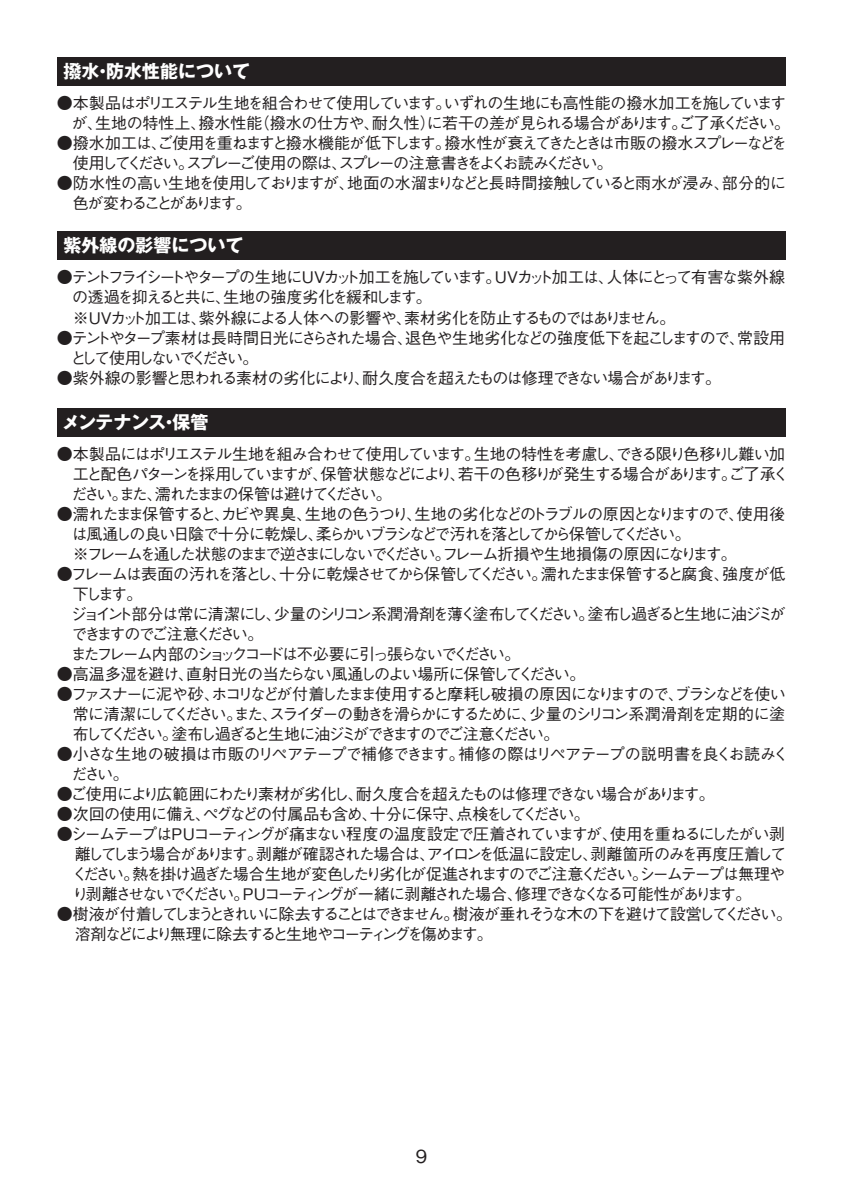
<style>
.page{position:relative;width:842px;height:1191px;background:#fff}
.page>*{position:absolute;margin:0;border:0;box-sizing:border-box;transform-origin:0 0}
.t1{font:700 18px "Gothic MB101 Pro";color:#fff}
.t2{font:700 18px "Gothic MB101 Pro";letter-spacing:-.03em;color:#fff}
.t3{font:500 18px "Gothic BBB Pro";color:#231f20}
.t4{font:500 16px/20px "Gothic BBB Pro";letter-spacing:-.11em;color:#231f20}
.t5{font:500 16px/20px "Gothic BBB Pro";letter-spacing:-.135em;color:#231f20}
.t6{font:500 16px/20px "Gothic BBB Pro";letter-spacing:-.07em;color:#231f20;text-align:right}
.t7{font:500 16px/20px "Gothic BBB Pro";letter-spacing:-.145em;color:#231f20}
.t8{font:500 16px/20px "Gothic BBB Pro";letter-spacing:-.045em;color:#231f20}
.t9{font:500 16px "Gothic BBB Pro";letter-spacing:-.14em;color:#231f20}
.t10{font:500 16px "Gothic BBB Pro";letter-spacing:-.065em;color:#231f20}
.t11{font:500 16px "Gothic BBB Pro";letter-spacing:-.09em;color:#231f20}
.t12{font:500 16px "Gothic BBB Pro";letter-spacing:-.15em;color:#231f20}
.t13{font:500 16px "Gothic BBB Pro";letter-spacing:-.19em;color:#231f20}
</style>
<div class="page">
<div style="left:57px;top:57px;width:728px;height:29px;background:#231f20"></div>
<div style="left:57px;top:231px;width:728px;height:29px;background:#231f20"></div>
<div style="left:57px;top:408px;width:728px;height:29px;background:#231f20"></div>
<p class="t1" style="left:64px;top:56px;width:188px">撥水・防水性能について</p>
<p class="t6" style="left:57px;top:91px;width:735px">●本製品はポリエステル生地を組合わせて使用しています。いずれの生地にも高性能の撥水加工を施していますが、生地の特性上、撥水性能（撥水の仕方や、耐久性）に若干の差が見られる場合があります。ご了承ください。</p>
<p class="t5" style="left:73px;top:131px;width:716px;text-indent:-16px">●撥水加工は、ご使用を重ねますと撥水機能が低下します。撥水性が衰えてきたときは市販の撥水スプレーなどを使用してください。スプレーご使用の際は、スプレーの注意書きをよくお読みください。</p>
<p class="t4" style="left:73px;top:171px;width:715px;text-indent:-16px">●防水性の高い生地を使用しておりますが、地面の水溜まりなどと長時間接触していると雨水が浸み、部分的に色が変わることがあります。</p>
<p class="t1" style="left:64px;top:231px;width:182px">紫外線の影響について</p>
<p class="t4" style="left:57px;top:265px;width:730px">●テントフライシートやタープの生地にUVカット加工を施しています。UVカット加工は、人体にとって有害な紫外線</p>
<p class="t4" style="left:72px;top:285px;width:361px">の透過を抑えると共に、生地の強度劣化を緩和します。</p>
<p class="t4" style="left:57px;top:305px;width:620px">　※UVカット加工は、紫外線による人体への影響や、素材劣化を防止するものではありません。</p>
<p class="t4" style="left:70px;top:325px;width:716px;text-indent:-14px">●テントやタープ素材は長時間日光にさらされた場合、退色や生地劣化などの強度低下を起こしますので、常設用として使用しないでください。</p>
<p class="t4" style="left:57px;top:365px;width:666px">●紫外線の影響と思われる素材の劣化により、耐久度合を超えたものは修理できない場合があります。</p>
<p class="t2" style="left:62px;top:407px;width:148px">メンテナンス・保管</p>
<p class="t4" style="left:72px;top:442px;width:719px;text-indent:-15px">●本製品にはポリエステル生地を組み合わせて使用しています。生地の特性を考慮し、できる限り色移りし難い加工と配色パターンを採用していますが、保管状態などにより、若干の色移りが発生する場合があります。ご了承ください。また、濡れたままの保管は避けてください。</p>
<p class="t4" style="left:57px;top:502px;width:730px">●濡れたまま保管すると、カビや異臭、生地の色うつり、生地の劣化などのトラブルの原因となりますので、使用後</p>
<p class="t9" style="left:72px;top:521px;width:620px">は風通しの良い日陰で十分に乾燥し、柔らかいブラシなどで汚れを落としてから保管してください。</p>
<p class="t5" style="left:57px;top:542px;width:682px">　※フレームを通した状態のままで逆さまにしないでください。フレーム折損や生地損傷の原因になります。</p>
<p class="t4" style="left:57px;top:562px;width:730px">●フレームは表面の汚れを落とし、十分に乾燥させてから保管してください。濡れたまま保管すると腐食、強度が低</p>
<p class="t4" style="left:73px;top:582px;width:71px">下します。</p>
<p class="t5" style="left:57px;top:602px;width:730px">　ジョイント部分は常に清潔にし、少量のシリコン系潤滑剤を薄く塗布してください。塗布し過ぎると生地に油ジミが</p>
<p class="t13" style="left:72px;top:621px;width:193px">できますのでご注意ください。</p>
<p class="t12" style="left:57px;top:641px;width:465px">　またフレーム内部のショックコードは不必要に引っ張らないでください。</p>
<p class="t11" style="left:57px;top:661px;width:530px">●高温多湿を避け、直射日光の当たらない風通しのよい場所に保管してください。</p>
<p class="t4" style="left:73px;top:682px;width:715px;text-align:justify;text-indent:-16px">●ファスナーに泥や砂、ホコリなどが付着したまま使用すると摩耗し破損の原因になりますので、ブラシなどを使い常に清潔にしてください。また、スライダーの動きを滑らかにするために、少量のシリコン系潤滑剤を定期的に塗布してください。塗布し過ぎると生地に油ジミができますのでご注意ください。</p>
<p class="t8" style="left:72px;top:742px;width:719px;text-indent:-15px">●小さな生地の破損は市販のリペアテープで補修できます。補修の際はリペアテープの説明書を良くお読みください。</p>
<p class="t4" style="left:57px;top:782px;width:660px">●ご使用により広範囲にわたり素材が劣化し、耐久度合を超えたものは修理できない場合があります。</p>
<p class="t10" style="left:57px;top:801px;width:535px">●次回の使用に備え、ぺグなどの付属品も含め、十分に保守、点検をしてください。</p>
<p class="t4" style="left:72px;top:822px;width:716px;text-align:justify;text-indent:-15px">●シームテープはPUコーティングが痛まない程度の温度設定で圧着されていますが、使用を重ねるにしたがい剥離してしまう場合があります。剥離が確認された場合は、アイロンを低温に設定し、剥離箇所のみを再度圧着してください。熱を掛け過ぎた場合生地が変色したり劣化が促進されますのでご注意ください。シームテープは無理やり剥離させないでください。PUコーティングが一緒に剥離された場合、修理できなくなる可能性があります。</p>
<p class="t7" style="left:75px;top:902px;width:719px;text-indent:-18px">●樹液が付着してしまうときれいに除去することはできません。樹液が垂れそうな木の下を避けて設営してください。溶剤などにより無理に除去すると生地やコーティングを傷めます。</p>
<p class="t3" style="left:416px;top:1141px;width:13px">9</p>
</div>
